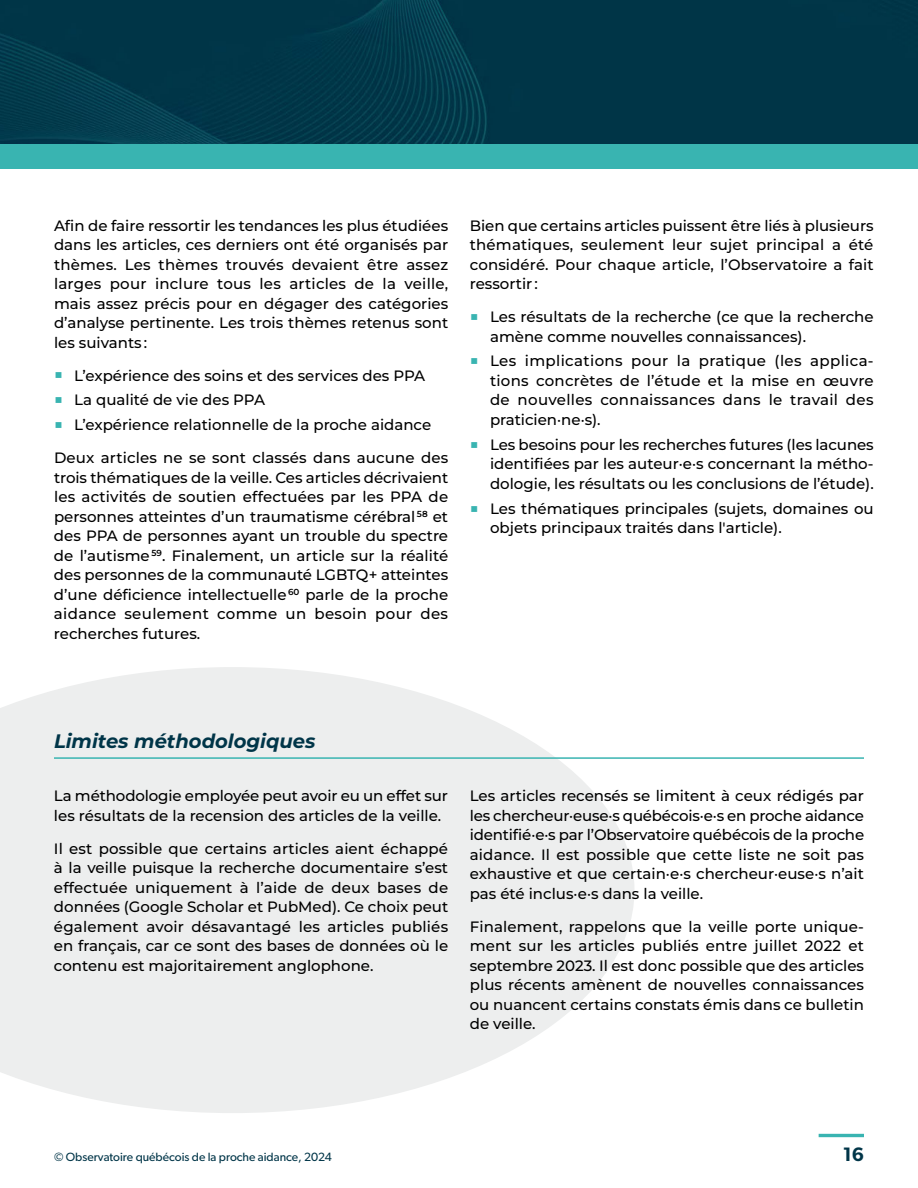
<style>
.page{position:relative;width:918px;height:1188px;background:#fff}
.page>*{position:absolute;margin:0;border:0;box-sizing:border-box;transform-origin:0 0}
.t1{font:italic 700 19.5px "Montserrat";color:#003548}
.t2{font:600 19.5px "Gibson";color:#003548}
.t3{font:500 15px/19.5px "Montserrat";color:#000;text-align:justify}
.t4{font:12px "Gibson";color:#003548}
.s1{font-weight:900;font-style:italic;color:#39b4b1}
</style>
<div class="page">
<hr style="left:819px;top:1134px;width:45px;height:3px;background:#39b4b1">
<svg style="left:0;top:667px;width:634px;height:446px;fill:#edeeee"></svg>
<div style="left:0;top:0;width:918px;height:169px;background:#39b4b1"></div>
<hr style="left:54px;top:757px;width:810px;height:2px;background:#39b4b1">
<img style="left:0;top:0;width:918px;height:143px">
<p class="t3" style="left:54px;top:215px;width:396px">Afin de faire ressortir les tendances les plus étudiées dans les articles, ces derniers ont été organisés par thèmes. Les thèmes trouvés devaient être assez larges pour inclure tous les articles de la veille, mais assez précis pour en dégager des catégories d’analyse pertinente. Les trois thèmes retenus sont les suivants :</p>
<p class="t3" style="left:54px;top:367px;width:373px"><span class="s1">■</span> L’expérience des soins et des services des PPA</p>
<p class="t3" style="left:54px;top:392px;width:213px"><span class="s1">■</span> La qualité de vie des PPA</p>
<p class="t3" style="left:54px;top:417px;width:379px"><span class="s1">■</span> L’expérience relationnelle de la proche aidance</p>
<p class="t3" style="left:54px;top:450px;width:396px">Deux articles ne se sont classés dans aucune des trois thématiques de la veille. Ces articles décrivaient les activités de soutien effectuées par les PPA de personnes atteintes d’un traumatisme cérébral <sup>58</sup> et des PPA de personnes ayant un trouble du spectre de l’autisme <sup>59</sup>. Finalement, un article sur la réalité des personnes de la communauté LGBTQ+ atteintes d’une déficience intellectuelle <sup>60</sup> parle de la proche aidance seulement comme un besoin pour des recherches futures.</p>
<p class="t3" style="left:470px;top:217px;width:405px">Bien que certains articles puissent être liés à plusieurs thématiques, seulement leur sujet principal a été considéré. Pour chaque article, l’Observatoire a fait ressortir :</p>
<p class="t3" style="left:490px;top:308px;width:385px;text-indent:-20px"><span class="s1">■</span> Les résultats de la recherche (ce que la recherche amène comme nouvelles connaissances).</p>
<p class="t3" style="left:490px;top:353px;width:385px;text-indent:-20px"><span class="s1">■</span> Les implications pour la pratique (les applica&shy;tions concrètes de l’étude et la mise en œuvre de nouvelles connaissances dans le travail des praticien·ne·s).</p>
<p class="t3" style="left:490px;top:436px;width:385px;text-indent:-20px"><span class="s1">■</span> Les besoins pour les recherches futures (les lacunes identifiées par les auteur·e·s concernant la métho&shy;dologie, les résultats ou les conclusions de l’étude).</p>
<p class="t3" style="left:490px;top:500px;width:385px;text-indent:-20px"><span class="s1">■</span> Les thématiques principales (sujets, domaines ou objets principaux traités dans l'article).</p>
<h1 class="t1" style="left:54px;top:733px;width:263px">Limites méthodologiques</h1>
<p class="t3" style="left:54px;top:787px;width:396px">La méthodologie employée peut avoir eu un effet sur les résultats de la recension des articles de la veille.</p>
<p class="t3" style="left:54px;top:840px;width:396px">Il est possible que certains articles aient échappé à la veille puisque la recherche documentaire s’est effectuée uniquement à l’aide de deux bases de données (Google Scholar et PubMed). Ce choix peut également avoir désavantagé les articles publiés en français, car ce sont des bases de données où le contenu est majoritairement anglophone.</p>
<p class="t3" style="left:470px;top:787px;width:396px">Les articles recensés se limitent à ceux rédigés par les chercheur·euse·s québécois·e·s en proche aidance identifié·e·s par l’Observatoire québécois de la proche aidance. Il est possible que cette liste ne soit pas exhaustive et que certain·e·s chercheur·euse·s n’ait pas été inclus·e·s dans la veille.</p>
<p class="t3" style="left:470px;top:918px;width:396px">Finalement, rappelons que la veille porte unique&shy;ment sur les articles publiés entre juillet 2022 et septembre 2023. Il est donc possible que des articles plus récents amènent de nouvelles connaissances ou nuancent certains constats émis dans ce bulletin de veille.</p>
<p class="t4" style="left:54px;top:1153px;width:279px">© Observatoire québécois de la proche aidance, 2024</p>
<h1 class="t2" style="left:843px;top:1143px;width:23px">16</h1>
</div>
